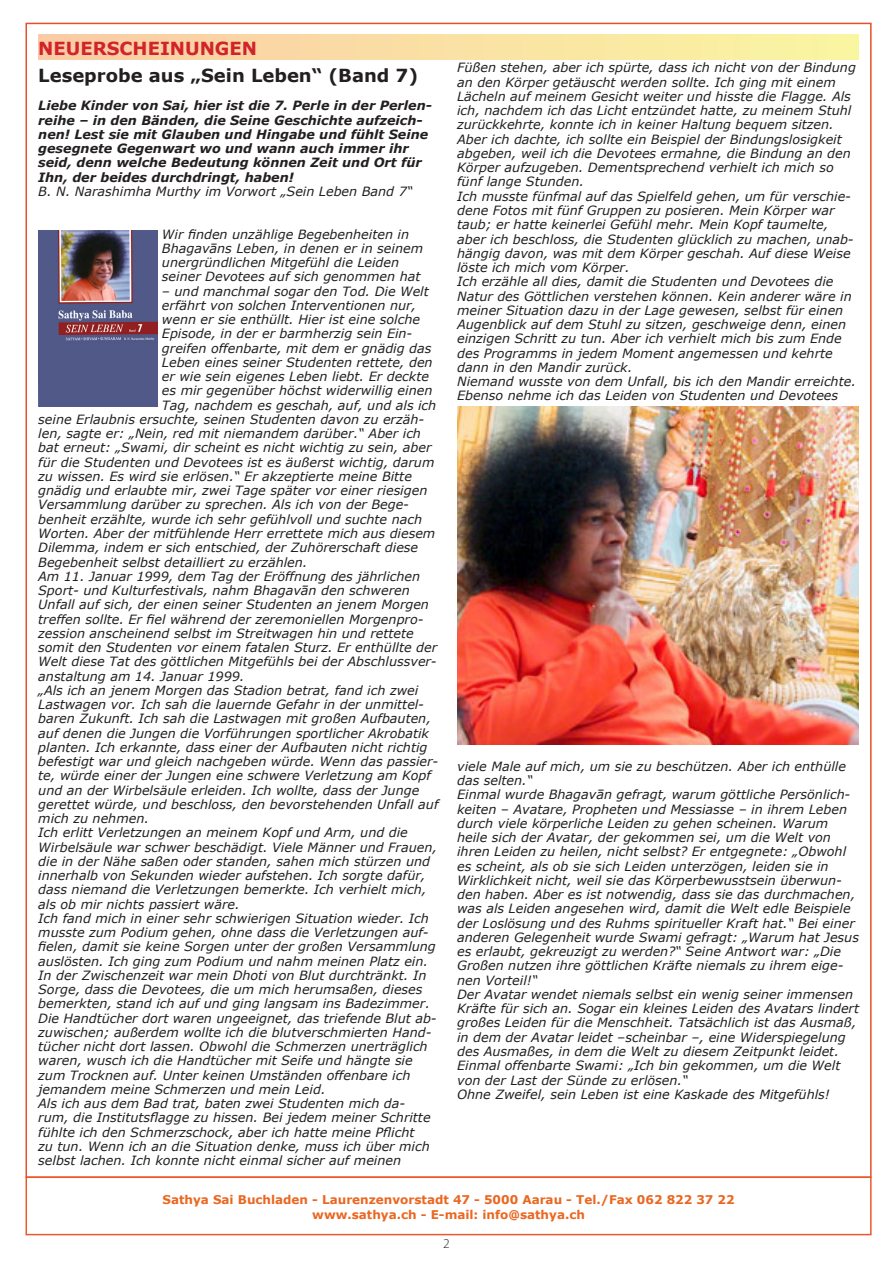
<style>
.page{position:relative;width:893px;height:1263px;background:#fff}
.page>*{position:absolute;margin:0;border:0;box-sizing:border-box;transform-origin:0 0}
.t1{font:700 18px "Verdana";color:#231f20}
.t2{font:700 18px "Verdana";color:#d1232a}
.t3{font:300 13.5px "Myriad Pro";color:#231f20}
.t4{font:italic 12.75px/14.2px "Verdana";color:#231f20}
.t5{font:italic 700 12.75px/14.2px "Verdana";color:#231f20}
.t6{font:700 12px/14.4px "Verdana";color:#ea6721;text-align:center}
</style>
<div class="page">
<div style="left:26px;top:1176px;width:846px;height:59px;border:2px solid #ee5830"></div>
<div style="left:38px;top:34px;width:821px;height:25px;background:linear-gradient(to right,#facba6,#f9f6a2)"></div>
<img style="left:38px;top:231px;width:120px;height:175px">
<img style="left:457px;top:407px;width:402px;height:337px">
<h1 class="t2" style="left:38px;top:37px;width:220px">Neuerscheinungen</h1>
<h1 class="t1" style="left:38px;top:64px;width:381px">Leseprobe aus „Sein Leben“ (Band 7)</h1>
<p class="t5" style="left:38px;top:98px;width:395px">Liebe Kinder von Sai, hier ist die 7. Perle in der Perlen&shy;reihe – in den Bänden, die Seine Geschichte aufzeich&shy;nen! Lest sie mit Glauben und Hingabe und fühlt Seine gesegnete Gegenwart wo und wann auch immer ihr seid, denn welche Bedeutung können Zeit und Ort für Ihn, der beides durchdringt, haben!</p>
<p class="t4" style="left:38px;top:184px;width:376px">B. N. Narashimha Murthy im Vorwort „Sein Leben Band 7“</p>
<p class="t4" style="left:162px;top:226px;width:263px">Wir finden unzählige Begebenheiten in Bhagavāns Leben, in denen er in seinem unergründlichen Mitgefühl die Leiden seiner Devotees auf sich genommen hat</p>
<p class="t4" style="left:162px;top:283px;width:268px">– und manchmal sogar den Tod. Die Welt</p>
<p class="t4" style="left:162px;top:298px;width:256px">erfährt von solchen Interventionen nur,</p>
<p class="t4" style="left:162px;top:312px;width:260px">wenn er sie enthüllt. Hier ist eine solche</p>
<p class="t4" style="left:162px;top:326px;width:252px">Episode, in der er barmherzig sein Ein-</p>
<p class="t4" style="left:162px;top:340px;width:271px">greifen offenbarte, mit dem er gnädig das</p>
<p class="t4" style="left:162px;top:355px;width:272px">Leben eines seiner Studenten rettete, den</p>
<p class="t4" style="left:162px;top:369px;width:269px">er wie sein eigenes Leben liebt. Er deckte</p>
<p class="t4" style="left:162px;top:383px;width:272px">es mir gegenüber höchst widerwillig einen</p>
<p class="t4" style="left:162px;top:397px;width:276px">Tag, nachdem es geschah, auf, und als ich</p>
<p class="t4" style="left:38px;top:412px;width:387px">seine Erlaubnis ersuchte, seinen Studenten davon zu erzäh-</p>
<p class="t4" style="left:38px;top:426px;width:384px">len, sagte er: „Nein, red mit niemandem darüber.“ Aber ich</p>
<p class="t4" style="left:38px;top:440px;width:395px">bat erneut: „Swami, dir scheint es nicht wichtig zu sein, aber</p>
<p class="t4" style="left:38px;top:454px;width:398px">für die Studenten und Devotees ist es äußerst wichtig, darum</p>
<p class="t4" style="left:38px;top:469px;width:375px">zu wissen. Es wird sie erlösen.“ Er akzeptierte meine Bitte</p>
<p class="t4" style="left:38px;top:483px;width:391px">gnädig und erlaubte mir, zwei Tage später vor einer riesigen</p>
<p class="t4" style="left:38px;top:497px;width:372px">Versammlung darüber zu sprechen. Als ich von der Bege-</p>
<p class="t4" style="left:38px;top:511px;width:385px">benheit erzählte, wurde ich sehr gefühlvoll und suchte nach</p>
<p class="t4" style="left:38px;top:526px;width:399px">Worten. Aber der mitfühlende Herr errettete mich aus diesem</p>
<p class="t4" style="left:38px;top:540px;width:381px">Dilemma, indem er sich entschied, der Zuhörerschaft diese</p>
<p class="t4" style="left:38px;top:554px;width:271px">Begebenheit selbst detailliert zu erzählen.</p>
<p class="t4" style="left:38px;top:569px;width:384px">Am 11. Januar 1999, dem Tag der Eröffnung des jährlichen</p>
<p class="t4" style="left:38px;top:583px;width:373px">Sport- und Kulturfestivals, nahm Bhagavān den schweren</p>
<p class="t4" style="left:38px;top:597px;width:392px">Unfall auf sich, der einen seiner Studenten an jenem Morgen</p>
<p class="t4" style="left:38px;top:611px;width:387px">treffen sollte. Er fiel während der zeremoniellen Morgenpro-</p>
<p class="t4" style="left:38px;top:626px;width:377px">zession anscheinend selbst im Streitwagen hin und rettete</p>
<p class="t4" style="left:38px;top:640px;width:400px">somit den Studenten vor einem fatalen Sturz. Er enthüllte der</p>
<p class="t4" style="left:38px;top:654px;width:400px">Welt diese Tat des göttlichen Mitgefühls bei der Abschlussver-</p>
<p class="t4" style="left:38px;top:668px;width:208px">anstaltung am 14. Januar 1999.</p>
<p class="t4" style="left:38px;top:683px;width:381px">„Als ich an jenem Morgen das Stadion betrat, fand ich zwei</p>
<p class="t4" style="left:38px;top:697px;width:387px">Lastwagen vor. Ich sah die lauernde Gefahr in der unmittel-</p>
<p class="t4" style="left:38px;top:711px;width:394px">baren Zukunft. Ich sah die Lastwagen mit großen Aufbauten,</p>
<p class="t4" style="left:38px;top:725px;width:392px">auf denen die Jungen die Vorführungen sportlicher Akrobatik</p>
<p class="t4" style="left:38px;top:740px;width:391px">planten. Ich erkannte, dass einer der Aufbauten nicht richtig</p>
<p class="t4" style="left:38px;top:754px;width:401px">befestigt war und gleich nachgeben würde. Wenn das passier-</p>
<p class="t4" style="left:38px;top:768px;width:394px">te, würde einer der Jungen eine schwere Verletzung am Kopf</p>
<p class="t4" style="left:38px;top:782px;width:382px">und an der Wirbelsäule erleiden. Ich wollte, dass der Junge</p>
<p class="t4" style="left:38px;top:797px;width:402px">gerettet würde, und beschloss, den bevorstehenden Unfall auf</p>
<p class="t4" style="left:38px;top:811px;width:112px">mich zu nehmen.</p>
<p class="t4" style="left:38px;top:825px;width:371px">Ich erlitt Verletzungen an meinem Kopf und Arm, und die</p>
<p class="t4" style="left:38px;top:839px;width:400px">Wirbelsäule war schwer beschädigt. Viele Männer und Frauen,</p>
<p class="t4" style="left:38px;top:854px;width:393px">die in der Nähe saßen oder standen, sahen mich stürzen und</p>
<p class="t4" style="left:38px;top:868px;width:389px">innerhalb von Sekunden wieder aufstehen. Ich sorgte dafür,</p>
<p class="t4" style="left:38px;top:882px;width:390px">dass niemand die Verletzungen bemerkte. Ich verhielt mich,</p>
<p class="t4" style="left:38px;top:896px;width:203px">als ob mir nichts passiert wäre.</p>
<p class="t4" style="left:38px;top:911px;width:392px">Ich fand mich in einer sehr schwierigen Situation wieder. Ich</p>
<p class="t4" style="left:38px;top:925px;width:392px">musste zum Podium gehen, ohne dass die Verletzungen auf-</p>
<p class="t4" style="left:38px;top:939px;width:399px">fielen, damit sie keine Sorgen unter der großen Versammlung</p>
<p class="t4" style="left:38px;top:953px;width:391px">auslösten. Ich ging zum Podium und nahm meinen Platz ein.</p>
<p class="t4" style="left:38px;top:968px;width:390px">In der Zwischenzeit war mein Dhoti von Blut durchtränkt. In</p>
<p class="t4" style="left:38px;top:982px;width:386px">Sorge, dass die Devotees, die um mich herumsaßen, dieses</p>
<p class="t4" style="left:38px;top:996px;width:393px">bemerkten, stand ich auf und ging langsam ins Badezimmer.</p>
<p class="t4" style="left:38px;top:1010px;width:400px">Die Handtücher dort waren ungeeignet, das triefende Blut ab-</p>
<p class="t4" style="left:38px;top:1025px;width:395px">zuwischen; außerdem wollte ich die blutverschmierten Hand-</p>
<p class="t4" style="left:38px;top:1039px;width:391px">tücher nicht dort lassen. Obwohl die Schmerzen unerträglich</p>
<p class="t4" style="left:38px;top:1053px;width:376px">waren, wusch ich die Handtücher mit Seife und hängte sie</p>
<p class="t4" style="left:38px;top:1067px;width:374px">zum Trocknen auf. Unter keinen Umständen offenbare ich</p>
<p class="t4" style="left:38px;top:1082px;width:289px">jemandem meine Schmerzen und mein Leid.</p>
<p class="t4" style="left:38px;top:1096px;width:368px">Als ich aus dem Bad trat, baten zwei Studenten mich da-</p>
<p class="t4" style="left:38px;top:1110px;width:394px">rum, die Institutsflagge zu hissen. Bei jedem meiner Schritte</p>
<p class="t4" style="left:38px;top:1124px;width:378px">fühlte ich den Schmerzschock, aber ich hatte meine Pflicht</p>
<p class="t4" style="left:38px;top:1139px;width:393px">zu tun. Wenn ich an die Situation denke, muss ich über mich</p>
<p class="t4" style="left:38px;top:1153px;width:364px">selbst lachen. Ich konnte nicht einmal sicher auf meinen</p>
<p class="t4" style="left:457px;top:60px;width:400px">Füßen stehen, aber ich spürte, dass ich nicht von der Bindung an den Körper getäuscht werden sollte. Ich ging mit einem Lächeln auf meinem Gesicht weiter und hisste die Flagge. Als ich, nachdem ich das Licht entzündet hatte, zu meinem Stuhl zurückkehrte, konnte ich in keiner Haltung bequem sitzen.<br>Aber ich dachte, ich sollte ein Beispiel der Bindungslosigkeit abgeben, weil ich die Devotees ermahne, die Bindung an den Körper aufzugeben. Dementsprechend verhielt ich mich so fünf lange Stunden.<br>Ich musste fünfmal auf das Spielfeld gehen, um für verschie&shy;dene Fotos mit fünf Gruppen zu posieren. Mein Körper war taub; er hatte keinerlei Gefühl mehr. Mein Kopf taumelte, aber ich beschloss, die Studenten glücklich zu machen, unab&shy;hängig davon, was mit dem Körper geschah. Auf diese Weise löste ich mich vom Körper.<br>Ich erzähle all dies, damit die Studenten und Devotees die Natur des Göttlichen verstehen können. Kein anderer wäre in meiner Situation dazu in der Lage gewesen, selbst für einen Augenblick auf dem Stuhl zu sitzen, geschweige denn, einen einzigen Schritt zu tun. Aber ich verhielt mich bis zum Ende des Programms in jedem Moment angemessen und kehrte dann in den Mandir zurück.<br>Niemand wusste von dem Unfall, bis ich den Mandir erreichte.<br>Ebenso nehme ich das Leiden von Studenten und Devotees</p>
<p class="t4" style="left:457px;top:759px;width:403px">viele Male auf mich, um sie zu beschützen. Aber ich enthülle das selten.“<br>Einmal wurde Bhagavān gefragt, warum göttliche Persönlich&shy;keiten – Avatare, Propheten und Messiasse – in ihrem Leben durch viele körperliche Leiden zu gehen scheinen. Warum heile sich der Avatar, der gekommen sei, um die Welt von ihren Leiden zu heilen, nicht selbst? Er entgegnete: „Obwohl es scheint, als ob sie sich Leiden unterzögen, leiden sie in Wirklichkeit nicht, weil sie das Körperbewusstsein überwun&shy;den haben. Aber es ist notwendig, dass sie das durchmachen, was als Leiden angesehen wird, damit die Welt edle Beispiele der Loslösung und des Ruhms spiritueller Kraft hat.“ Bei einer anderen Gelegenheit wurde Swami gefragt: „Warum hat Jesus es erlaubt, gekreuzigt zu werden?“ Seine Antwort war: „Die Großen nutzen ihre göttlichen Kräfte niemals zu ihrem eige&shy;nen Vorteil!“<br>Der Avatar wendet niemals selbst ein wenig seiner immensen Kräfte für sich an. Sogar ein kleines Leiden des Avatars lindert großes Leiden für die Menschheit. Tatsächlich ist das Ausmaß, in dem der Avatar leidet –scheinbar –, eine Widerspiegelung des Ausmaßes, in dem die Welt zu diesem Zeitpunkt leidet.<br>Einmal offenbarte Swami: „Ich bin gekommen, um die Welt von der Last der Sünde zu erlösen.“<br>Ohne Zweifel, sein Leben ist eine Kaskade des Mitgefühls!</p>
<p class="t6" style="left:163px;top:1192px;width:573px">Sathya Sai Buchladen - Laurenzenvorstadt 47 - 5000 Aarau - Tel./Fax 062 822 37 22 www.sathya.ch - E-mail: info@sathya.ch</p>
<p class="t3" style="left:443px;top:1236px;width:8px">2</p>
</div>
